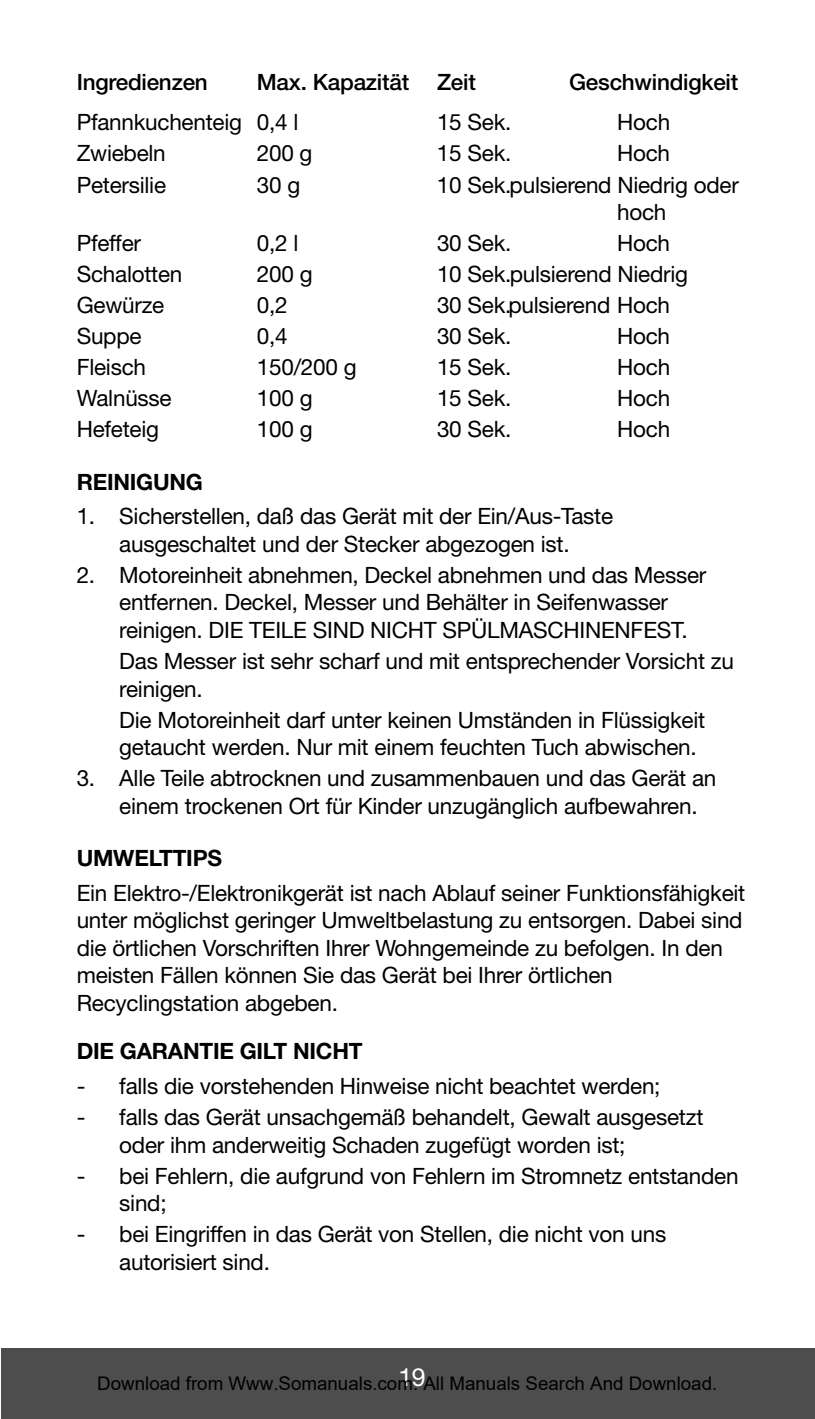
<style>
.page{position:relative;width:815px;height:1419px;background:#fff}
.page>*{position:absolute;margin:0;border:0;box-sizing:border-box;transform-origin:0 0}
.t1{font:25px "Helvetica Neue";color:#fff}
.t2{font:22.5px/27.5px "Helvetica Neue";letter-spacing:-.01em;color:#000}
.t3{font:500 22.5px "Helvetica Neue";letter-spacing:-.01em;color:#000}
.t4{font:700 22.5px "Helvetica Neue";letter-spacing:-.01em;color:#000}
.t5{font:18.75px "Arial";color:#000}
</style>
<div class="page">
<div style="left:1px;top:1348px;width:813px;height:70px;background:#4d4d4d"></div>
<p class="t3" style="left:77px;top:74px;width:133px">Ingredienzen</p>
<p class="t3" style="left:257px;top:74px;width:220px">Max. Kapazität Zeit</p>
<p class="t3" style="left:569px;top:74px;width:171px">Geschwindigkeit</p>
<p class="t2" style="left:77px;top:111px;width:223px">Pfannkuchenteig 0,4 l</p>
<p class="t2" style="left:437px;top:111px;width:76px">15 Sek.</p>
<p class="t2" style="left:617px;top:111px;width:54px">Hoch</p>
<p class="t2" style="left:77px;top:142px;width:91px">Zwiebeln</p>
<p class="t2" style="left:257px;top:142px;width:57px">200 g</p>
<p class="t2" style="left:437px;top:142px;width:76px">15 Sek.</p>
<p class="t2" style="left:617px;top:142px;width:54px">Hoch</p>
<p class="t2" style="left:77px;top:173px;width:91px">Petersilie</p>
<p class="t2" style="left:257px;top:173px;width:45px">30 g</p>
<p class="t2" style="left:617px;top:173px;width:123px;text-indent:-180px">10 Sek.pulsierend Niedrig oder hoch</p>
<p class="t2" style="left:77px;top:231px;width:66px">Pfeffer</p>
<p class="t2" style="left:257px;top:231px;width:43px">0,2 l</p>
<p class="t2" style="left:437px;top:231px;width:76px">30 Sek.</p>
<p class="t2" style="left:617px;top:231px;width:54px">Hoch</p>
<p class="t2" style="left:77px;top:262px;width:107px">Schalotten</p>
<p class="t2" style="left:257px;top:262px;width:57px">200 g</p>
<p class="t2" style="left:437px;top:262px;width:252px">10 Sek.pulsierend Niedrig</p>
<p class="t2" style="left:77px;top:294px;width:89px">Gewürze</p>
<p class="t2" style="left:257px;top:294px;width:32px">0,2</p>
<p class="t2" style="left:437px;top:294px;width:234px">30 Sek.pulsierend Hoch</p>
<p class="t2" style="left:77px;top:325px;width:66px">Suppe</p>
<p class="t2" style="left:257px;top:325px;width:32px">0,4</p>
<p class="t2" style="left:437px;top:325px;width:76px">30 Sek.</p>
<p class="t2" style="left:617px;top:325px;width:54px">Hoch</p>
<p class="t2" style="left:77px;top:356px;width:71px">Fleisch</p>
<p class="t2" style="left:257px;top:356px;width:101px">150/200 g</p>
<p class="t2" style="left:437px;top:356px;width:76px">15 Sek.</p>
<p class="t2" style="left:617px;top:356px;width:54px">Hoch</p>
<p class="t2" style="left:77px;top:387px;width:96px">Walnüsse</p>
<p class="t2" style="left:257px;top:387px;width:57px">100 g</p>
<p class="t2" style="left:437px;top:387px;width:76px">15 Sek.</p>
<p class="t2" style="left:617px;top:387px;width:54px">Hoch</p>
<p class="t2" style="left:77px;top:418px;width:84px">Hefeteig</p>
<p class="t2" style="left:257px;top:418px;width:57px">100 g</p>
<p class="t2" style="left:437px;top:418px;width:76px">30 Sek.</p>
<p class="t2" style="left:617px;top:418px;width:54px">Hoch</p>
<p class="t4" style="left:77px;top:473px;width:128px">REINIGUNG</p>
<p class="t2" style="left:77px;top:505px;width:538px;text-align:center">1. Sicherstellen, daß das Gerät mit der Ein/Aus-Taste ausgeschaltet und der Stecker abgezogen ist.</p>
<p class="t2" style="left:119px;top:563px;width:588px;text-indent:-43px">2. Motoreinheit abnehmen, Deckel abnehmen und das Messer entfernen. Deckel, Messer und Behälter in Seifenwasser reinigen. DIE TEILE SIND NICHT SPÜLMASCHINENFEST.</p>
<p class="t2" style="left:119px;top:649px;width:616px">Das Messer ist sehr scharf und mit entsprechender Vorsicht zu reinigen.</p>
<p class="t2" style="left:119px;top:708px;width:587px">Die Motoreinheit darf unter keinen Umständen in Flüssigkeit getaucht werden. Nur mit einem feuchten Tuch abwischen.</p>
<p class="t2" style="left:119px;top:766px;width:598px;text-indent:-43px">3. Alle Teile abtrocknen und zusammenbauen und das Gerät an einem trockenen Ort für Kinder unzugänglich aufbewahren.</p>
<p class="t4" style="left:77px;top:850px;width:147px">UMWELTTIPS</p>
<p class="t2" style="left:77px;top:881px;width:670px">Ein Elektro-/Elektronikgerät ist nach Ablauf seiner Funktionsfähigkeit unter möglichst geringer Umweltbelastung zu entsorgen. Dabei sind die örtlichen Vorschriften Ihrer Wohngemeinde zu befolgen. In den meisten Fällen können Sie das Gerät bei Ihrer örtlichen Recyclingstation abgeben.</p>
<p class="t4" style="left:77px;top:1043px;width:287px">DIE GARANTIE GILT NICHT</p>
<p class="t2" style="left:77px;top:1074px;width:585px">- falls die vorstehenden Hinweise nicht beachtet werden;</p>
<p class="t2" style="left:119px;top:1105px;width:585px;text-indent:-43px">- falls das Gerät unsachgemäß behandelt, Gewalt ausgesetzt oder ihm anderweitig Schaden zugefügt worden ist;</p>
<p class="t2" style="left:119px;top:1164px;width:620px;text-indent:-43px">- bei Fehlern, die aufgrund von Fehlern im Stromnetz entstanden sind;</p>
<p class="t2" style="left:119px;top:1222px;width:548px;text-indent:-43px">- bei Eingriffen in das Gerät von Stellen, die nicht von uns autorisiert sind.</p>
<p class="t1" style="left:398px;top:1368px;width:29px">19</p>
<p class="t5" style="left:97px;top:1372px;width:621px">Download from Www.Somanuals.com. All Manuals Search And Download.</p>
</div>
